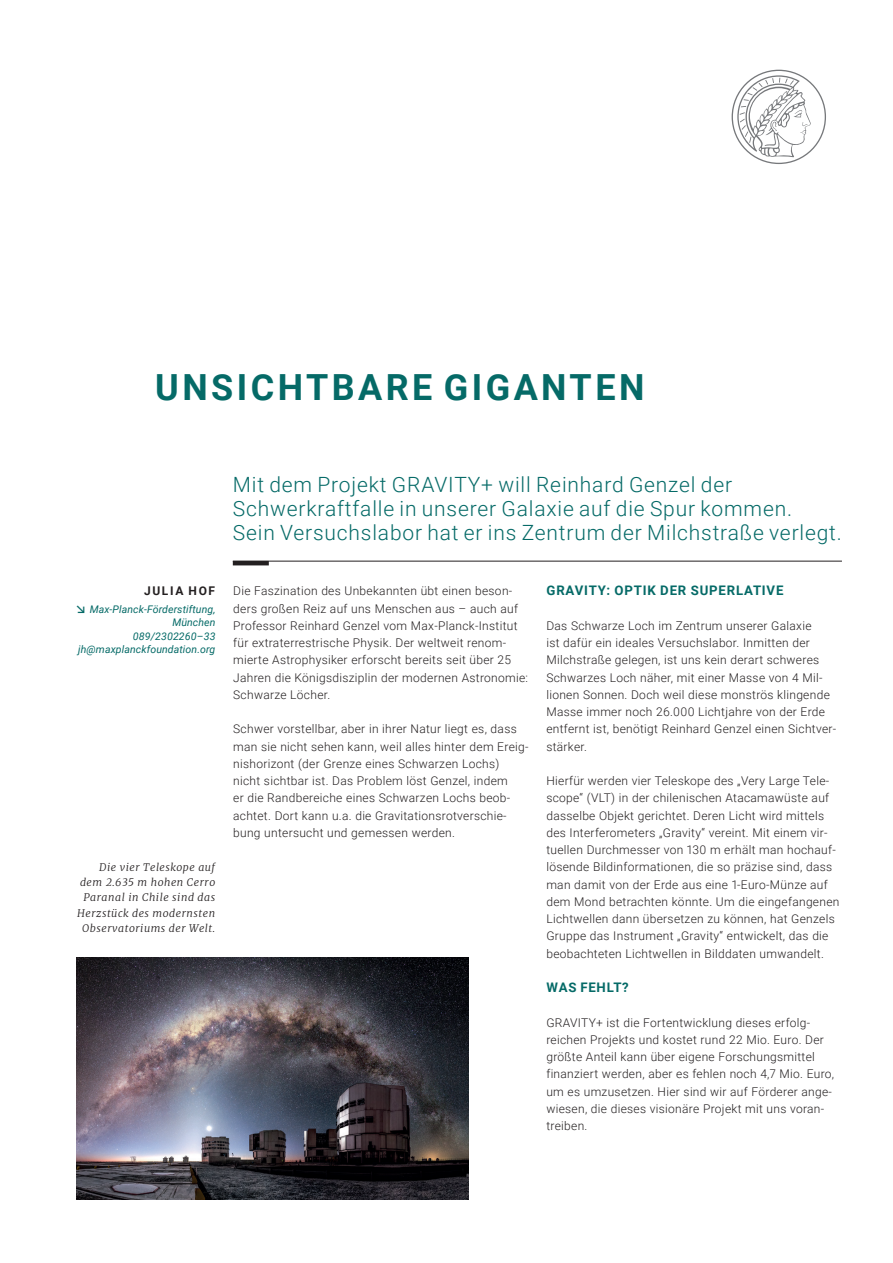
<style>
.page{position:relative;width:893px;height:1263px;background:#fff}
.page>*{position:absolute;margin:0;border:0;box-sizing:border-box;transform-origin:0 0}
.t1{font:700 36px "Roboto";letter-spacing:.095em;color:#056a67}
.t2{font:300 21px/24px "Roboto";letter-spacing:.04em;color:#056a67}
.t3{font:700 13.2px "Roboto";letter-spacing:.06em;color:#056a67}
.t4{font:300 12px/17.2px "Roboto";letter-spacing:.025em;color:#231f20}
.t5{font:700 12px "Roboto";letter-spacing:.135em;color:#231f20}
.t6{font:italic 300 10.5px/15px "Merriweather";letter-spacing:.05em;color:#231f20;text-align:right}
.t7{font:italic 10.5px/13.5px "Roboto";letter-spacing:.01em;color:#056a67;text-align:right}
.s1{font-family:"Merriweather";font-style:normal;font-size:15.75px}
</style>
<div class="page">
<svg style="left:732px;top:70px;width:94px;height:94px"></svg>
<svg style="left:233px;top:561px;width:609px;height:4px"></svg>
<img style="left:77px;top:958px;width:391px;height:241px">
<h1 class="t1" style="left:155px;top:362px;width:491px">UNSICHTBARE GIGANTEN</h1>
<p class="t5" style="left:144px;top:583px;width:73px">JULIA HOF</p>
<p class="t7" style="left:75px;top:602px;width:142px"><span class="s1">↘</span> Max-Planck-Förderstiftung,<br>München<br>089/2302260–33 jh@maxplanckfoundation.org</p>
<p class="t6" style="left:77px;top:860px;width:140px">Die vier Teleskope auf dem 2.635 m hohen Cerro<br>Paranal in Chile sind das<br>Herzstück des modernsten<br>Observatoriums der Welt.</p>
<h2 class="t2" style="left:233px;top:472px;width:611px">Mit dem Projekt GRAVITY+ will Reinhard Genzel der<br>Schwerkraftfalle in unserer Galaxie auf die Spur kommen.<br>Sein Versuchslabor hat er ins Zentrum der Milchstraße verlegt.</h2>
<p class="t4" style="left:233px;top:582px;width:296px">Die Faszination des Unbekannten übt einen beson&shy;ders großen Reiz auf uns Menschen aus – auch auf Professor Reinhard Genzel vom Max-Planck-Institut für extraterrestrische Physik. Der weltweit renom&shy;mierte Astrophysiker erforscht bereits seit über 25<br>Jahren die Königsdisziplin der modernen Astronomie:<br>Schwarze Löcher.</p>
<p class="t4" style="left:233px;top:720px;width:297px">Schwer vorstellbar, aber in ihrer Natur liegt es, dass man sie nicht sehen kann, weil alles hinter dem Ereig&shy;nishorizont (der Grenze eines Schwarzen Lochs) nicht sichtbar ist. Das Problem löst Genzel, indem<br>er die Randbereiche eines Schwarzen Lochs beob&shy;achtet. Dort kann u.a. die Gravitationsrotverschie&shy;bung untersucht und gemessen werden.</p>
<p class="t3" style="left:547px;top:581px;width:238px">GRAVITY: OPTIK DER SUPERLATIVE</p>
<p class="t4" style="left:546px;top:617px;width:291px">Das Schwarze Loch im Zentrum unserer Galaxie<br>ist dafür ein ideales Versuchslabor. Inmitten der Milchstraße gelegen, ist uns kein derart schweres Schwarzes Loch näher, mit einer Masse von 4 Mil&shy;lionen Sonnen. Doch weil diese monströs klingende Masse immer noch 26.000 Lichtjahre von der Erde entfernt ist, benötigt Reinhard Genzel einen Sichtver&shy;stärker.</p>
<p class="t4" style="left:546px;top:772px;width:295px">Hierfür werden vier Teleskope des „Very Large Tele&shy;scope“ (VLT) in der chilenischen Atacamawüste auf dasselbe Objekt gerichtet. Deren Licht wird mittels des Interferometers „Gravity“ vereint. Mit einem vir&shy;tuellen Durchmesser von 130 m erhält man hochauf&shy;lösende Bildinformationen, die so präzise sind, dass man damit von der Erde aus eine 1-Euro-Münze auf dem Mond betrachten könnte. Um die eingefangenen Lichtwellen dann übersetzen zu können, hat Genzels Gruppe das Instrument „Gravity“ entwickelt, das die beobachteten Lichtwellen in Bilddaten umwandelt.</p>
<p class="t3" style="left:547px;top:978px;width:84px">WAS FEHLT?</p>
<p class="t4" style="left:546px;top:1013px;width:289px">GRAVITY+ ist die Fortentwicklung dieses erfolg&shy;reichen Projekts und kostet rund 22 Mio. Euro. Der größte Anteil kann über eigene Forschungsmittel finanziert werden, aber es fehlen noch 4,7 Mio. Euro, um es umzusetzen. Hier sind wir auf Förderer ange&shy;wiesen, die dieses visionäre Projekt mit uns voran&shy;treiben.</p>
</div>
